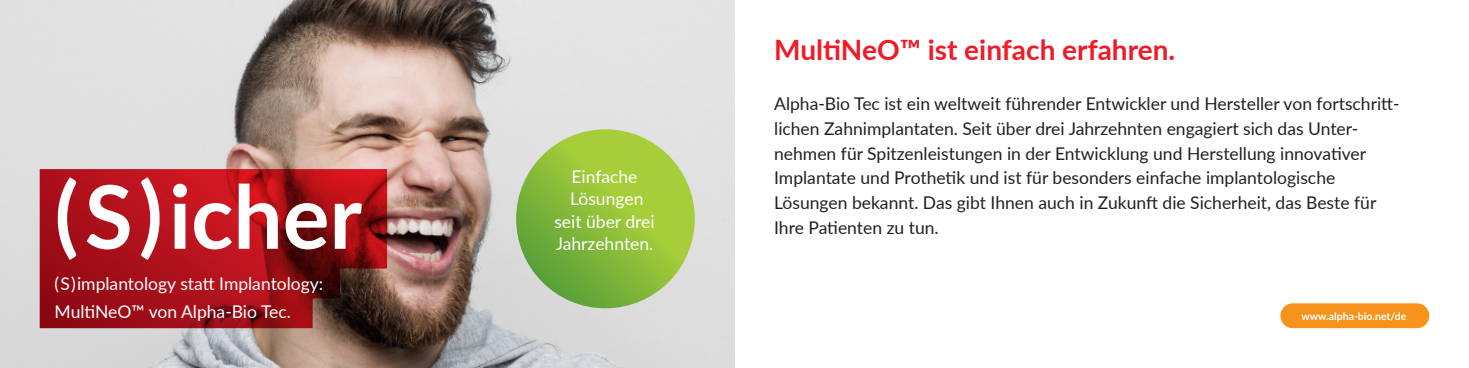
<style>
.page{position:relative;width:1469px;height:368px;background:#fff}
.page>*{position:absolute;margin:0;border:0;box-sizing:border-box;transform-origin:0 0}
.t1{font:700 87.5px "Lato";color:#fff}
.t2{font:700 28px "Lato";color:#ee1c28}
.t3{font:17.5px/24.8px "Lato";color:#231f20}
.t4{font:17.5px/22.4px "Lato";color:#fff;text-align:center}
.t5{font:700 10.5px "Lato";color:#fff}
</style>
<div class="page">
<img style="left:0;top:0;width:734px;height:367px">
<div style="left:1280px;top:303px;width:149px;height:24px;background:#f7931d;border-radius:12px"></div>
<svg style="left:516px;top:129px;width:178px;height:179px;background:#8dbf39"></svg>
<svg style="left:40px;top:169px;width:347px;height:158px;background:#9e1118"></svg>
<h1 class="t1" style="left:55px;top:152px;width:309px">(S)icher</h1>
<p class="t4" style="left:55px;top:268px;width:270px;line-height:28px;text-align:left">(S)implantology statt Implantology:<br>MultiNeO™ von Alpha-Bio Tec.</p>
<p class="t4" style="left:554px;top:164px;width:102px">Einfache<br>Lösungen seit über drei</p>
<p class="t4" style="left:555px;top:231px;width:99px">Jahrzehnten.</p>
<h2 class="t2" style="left:774px;top:29px;width:402px">MultiNeO™ ist einfach erfahren.</h2>
<p class="t3" style="left:774px;top:90px;width:627px">Alpha-Bio Tec ist ein weltweit führender Entwickler und Hersteller von fortschritt&shy;lichen Zahnimplantaten. Seit über drei Jahrzehnten engagiert sich das Unter&shy;nehmen für Spitzenleistungen in der Entwicklung und Herstellung innovativer Implantate und Prothetik und ist für besonders einfache implantologische Lösungen bekannt. Das gibt Ihnen auch in Zukunft die Sicherheit, das Beste für Ihre Patienten zu tun.</p>
<p class="t5" style="left:1301px;top:307px;width:107px">www.alpha-bio.net/de</p>
</div>
